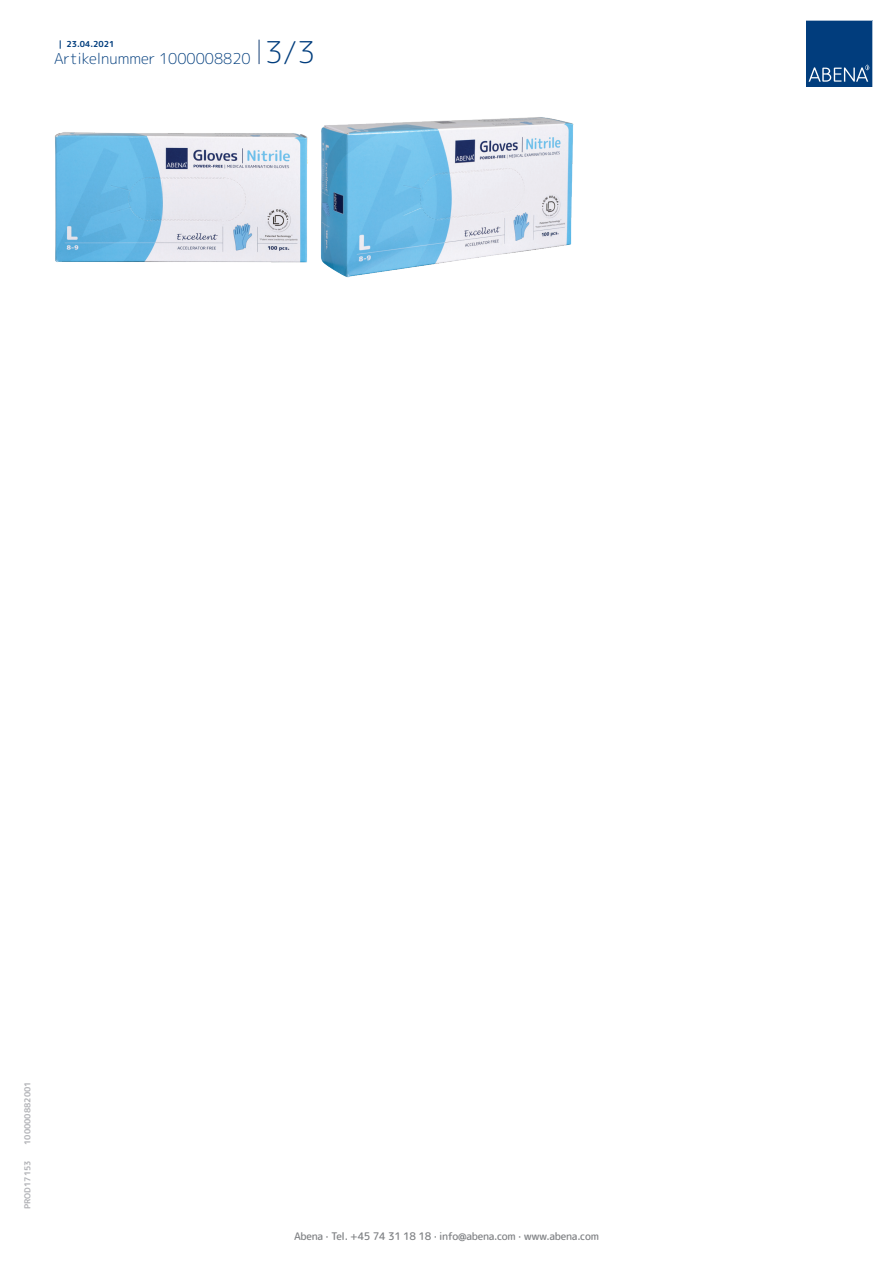
<style>
.page{position:relative;width:893px;height:1263px;background:#fff}
.page>*{position:absolute;margin:0;border:0;box-sizing:border-box;transform-origin:0 0}
.t1{font:300 15px "Rounded Mplus 1 c";color:#013d7d}
.t2{font:500 10.5px "Rounded Mplus 1 c";letter-spacing:-.03em;color:#808285}
.t3{font:700 8.25px "Rounded Mplus 1 c";color:#b2b3b7}
.t4{font:700 8.25px "Rounded Mplus 1 c";color:#013d7d}
.s1{font-size:30px}
</style>
<div class="page">
<svg style="left:259px;top:40px;width:1px;height:24px"></svg>
<svg style="left:806px;top:20px;width:67px;height:67px;background:#144b86"></svg>
<img style="left:55px;top:132px;width:252px;height:130px">
<img style="left:321px;top:117px;width:253px;height:160px">
<p class="t4" style="left:59px;top:38px;width:57px">| 23.04.2021</p>
<h1 class="t1" style="left:54px;top:48px;width:263px">Artikelnummer 1000008820 <span class="s1">3/3</span></h1>
<p class="t3" style="left:22px;top:1145px;width:65px;rotate:-90deg">100000882001</p>
<p class="t3" style="left:22px;top:1209px;width:50px;rotate:-90deg">PROD17153</p>
<p class="t2" style="left:294px;top:1229px;width:306px">Abena · Tel. +45 74 31 18 18 · info@abena.com · www.abena.com</p>
</div>
